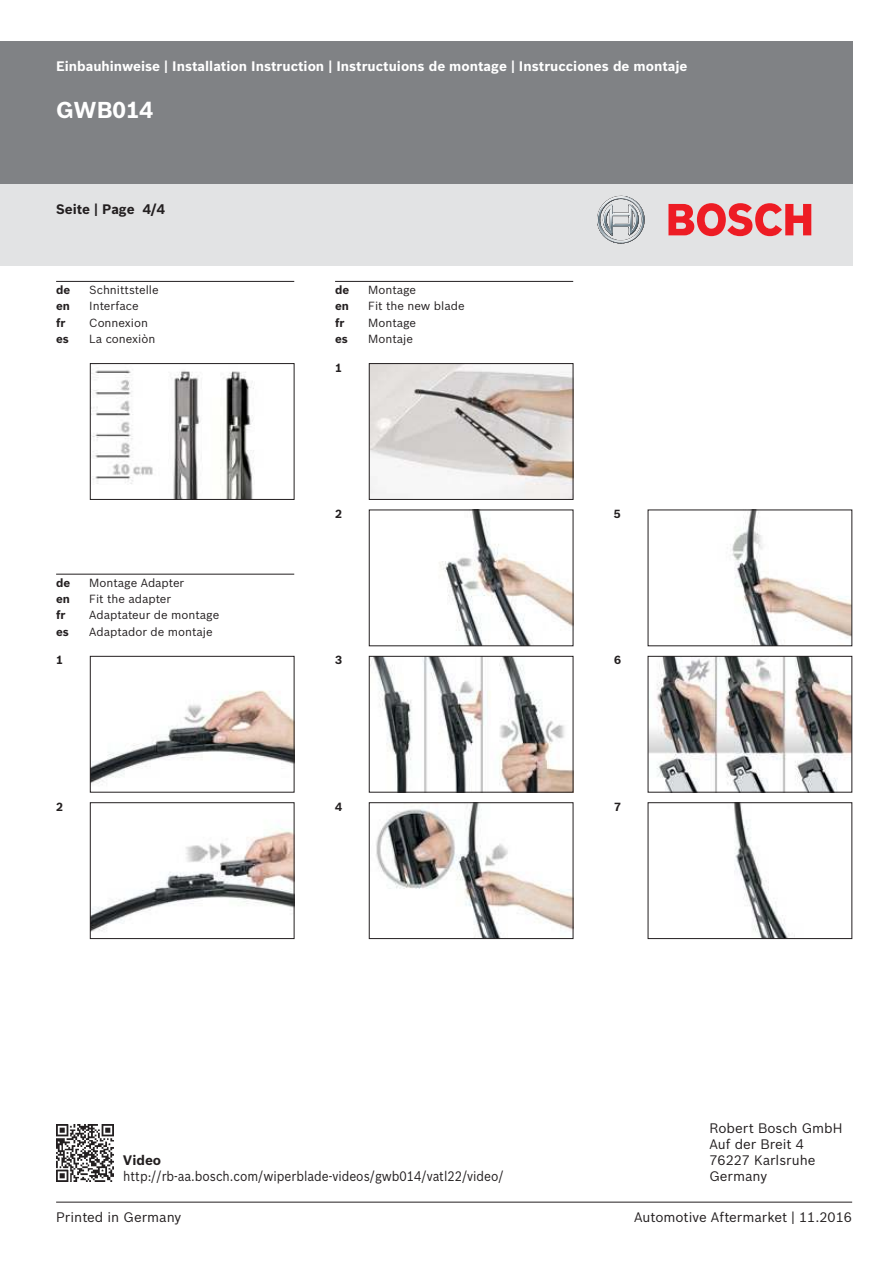
<style>
.page{position:relative;width:893px;height:1263px;background:#fff}
.page>*{position:absolute;margin:0;border:0;box-sizing:border-box;transform-origin:0 0}
.t1{font:700 22.5px "Bosch Sans";color:#fff}
.t2{font:13.5px/16.2px "Bosch Sans";color:#231f20}
.t3{font:700 13.5px "Bosch Sans";color:#fff}
.t4{font:13.5px "Bosch Sans";color:#231f20;scale:.9 1}
.t5{font:700 13.5px "Bosch Sans";color:#231f20}
.t6{font:11.55px "Bosch Sans";color:#231f20}
.t7{font:700 11.55px "Bosch Sans";color:#231f20}
</style>
<div class="page">
<div style="left:0;top:41px;width:852px;height:143px;background:#808285"></div>
<div style="left:0;top:184px;width:852px;height:81px;background:#e2e3e4"></div>
<svg style="left:597px;top:196px;width:48px;height:47px"></svg>
<svg style="left:668px;top:203px;width:143px;height:33px"></svg>
<hr style="left:56px;top:1202px;width:796px;height:1px;background:#231f20">
<hr style="left:56px;top:281px;width:238px;height:1px;background:#231f20">
<hr style="left:335px;top:281px;width:238px;height:1px;background:#231f20">
<img style="left:92px;top:370px;width:162px;height:128px">
<div style="left:90px;top:363px;width:204px;height:137px;border:1px solid #231f20"></div>
<img style="left:371px;top:365px;width:200px;height:133px">
<div style="left:369px;top:363px;width:204px;height:137px;border:1px solid #231f20"></div>
<img style="left:439px;top:512px;width:132px;height:132px">
<img style="left:371px;top:658px;width:200px;height:132px">
<div style="left:369px;top:656px;width:204px;height:136px;border:1px solid #231f20"></div>
<img style="left:376px;top:804px;width:195px;height:133px">
<div style="left:369px;top:802px;width:204px;height:137px;border:1px solid #231f20"></div>
<img style="left:92px;top:828px;width:200px;height:104px">
<div style="left:90px;top:802px;width:204px;height:137px;border:1px solid #231f20"></div>
<img style="left:730px;top:512px;width:120px;height:132px">
<img style="left:650px;top:658px;width:200px;height:132px">
<div style="left:648px;top:656px;width:204px;height:136px;border:1px solid #231f20"></div>
<img style="left:734px;top:804px;width:61px;height:133px">
<div style="left:648px;top:802px;width:204px;height:137px;border:1px solid #231f20"></div>
<img style="left:56px;top:1124px;width:57px;height:57px">
<hr style="left:56px;top:574px;width:238px;height:1px;background:#231f20">
<img style="left:92px;top:690px;width:200px;height:94px">
<div style="left:90px;top:656px;width:204px;height:136px;border:1px solid #231f20"></div>
<p class="t3" style="left:56px;top:60px;width:633px">Einbauhinweise | Installation Instruction | Instructuions de montage | Instrucciones de montaje</p>
<h1 class="t1" style="left:56px;top:101px;width:99px">GWB014</h1>
<p class="t5" style="left:56px;top:203px;width:110px">Seite | Page 4/4</p>
<p class="t7" style="left:56px;top:285px;width:16px">de</p>
<p class="t6" style="left:89px;top:285px;width:71px">Schnittstelle</p>
<p class="t7" style="left:56px;top:301px;width:15px">en</p>
<p class="t6" style="left:89px;top:301px;width:51px">Interface</p>
<p class="t7" style="left:56px;top:318px;width:11px">fr</p>
<p class="t6" style="left:89px;top:318px;width:60px">Connexion</p>
<p class="t7" style="left:56px;top:334px;width:14px">es</p>
<p class="t6" style="left:89px;top:334px;width:68px">La conexiòn</p>
<p class="t7" style="left:56px;top:578px;width:16px">de</p>
<p class="t6" style="left:89px;top:578px;width:96px">Montage Adapter</p>
<p class="t7" style="left:56px;top:594px;width:15px">en</p>
<p class="t6" style="left:89px;top:594px;width:83px">Fit the adapter</p>
<p class="t7" style="left:56px;top:610px;width:11px">fr</p>
<p class="t6" style="left:89px;top:610px;width:131px">Adaptateur de montage</p>
<p class="t7" style="left:56px;top:627px;width:14px">es</p>
<p class="t6" style="left:89px;top:627px;width:125px">Adaptador de montaje</p>
<p class="t7" style="left:56px;top:655px;width:8px">1</p>
<p class="t7" style="left:335px;top:285px;width:16px">de</p>
<p class="t6" style="left:368px;top:285px;width:49px">Montage</p>
<p class="t7" style="left:335px;top:301px;width:15px">en</p>
<p class="t6" style="left:368px;top:301px;width:98px">Fit the new blade</p>
<p class="t7" style="left:335px;top:318px;width:11px">fr</p>
<p class="t6" style="left:368px;top:318px;width:49px">Montage</p>
<p class="t7" style="left:335px;top:334px;width:14px">es</p>
<p class="t6" style="left:368px;top:334px;width:46px">Montaje</p>
<p class="t7" style="left:335px;top:363px;width:8px">1</p>
<p class="t7" style="left:335px;top:509px;width:8px">2</p>
<p class="t7" style="left:335px;top:655px;width:8px">3</p>
<p class="t7" style="left:56px;top:802px;width:8px">2</p>
<p class="t7" style="left:335px;top:802px;width:8px">4</p>
<p class="t7" style="left:614px;top:509px;width:8px">5</p>
<p class="t7" style="left:614px;top:655px;width:8px">6</p>
<p class="t7" style="left:614px;top:802px;width:8px">7</p>
<p class="t5" style="left:123px;top:1154px;width:39px">Video</p>
<p class="t4" style="left:123px;top:1170px;width:424px">http://rb-aa.bosch.com/wiperblade-videos/gwb014/vatl22/video/</p>
<p class="t2" style="left:709px;top:1121px;width:135px">Robert Bosch GmbH<br>Auf der Breit 4<br>76227 Karlsruhe<br>Germany</p>
<p class="t2" style="left:56px;top:1210px;width:127px">Printed in Germany</p>
<p class="t2" style="left:634px;top:1210px;width:219px">Automotive Aftermarket | 11.2016</p>
</div>
